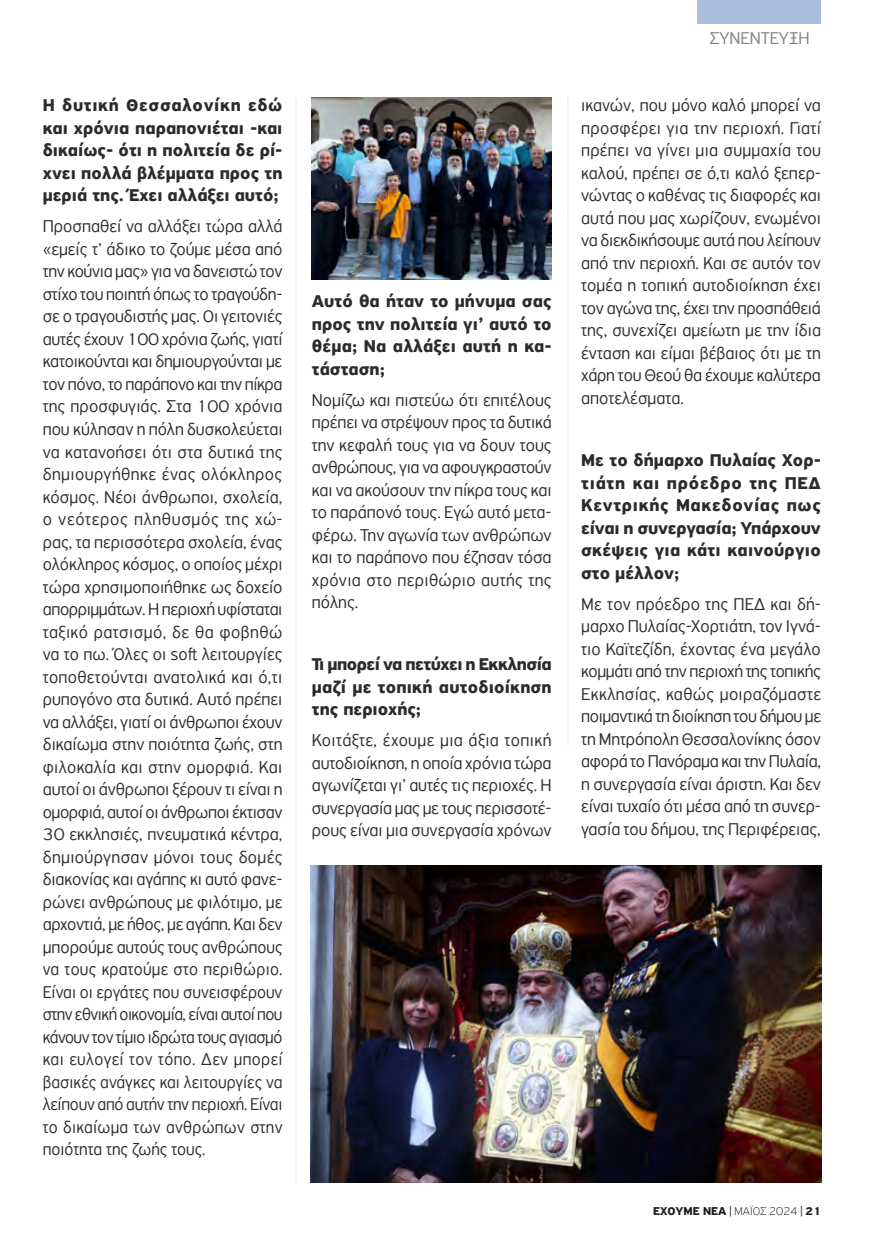
<style>
.page{position:relative;width:885px;height:1255px;background:#fff}
.page>*{position:absolute;margin:0;border:0;box-sizing:border-box;transform-origin:0 0}
.t1{font:300 18px/22.5px "PF Highway Sans Pro";color:#2d2a2b;text-align:justify}
.t2{font:700 18px/22.5px "PF Highway Sans Pro";color:#2d2a2b;text-align:justify}
.t3{font:300 18px "PF Highway Sans Pro";color:#808285}
.t4{font:700 12px "PF Highway Sans Pro";color:#231f20}
.s1{font-weight:300}
.s2{font-weight:100}
</style>
<div class="page">
<div style="left:697px;top:0;width:124px;height:24px;background:#a9bddc"></div>
<hr style="left:567px;top:98px;width:1px;height:646px;background:#e6e7e8">
<hr style="left:296px;top:98px;width:1px;height:1084px;background:#e6e7e8">
<img style="left:310px;top:865px;width:511px;height:317px">
<img style="left:312px;top:98px;width:239px;height:182px">
<p class="t2" style="left:43px;top:95px;width:241px">Η δυτική Θεσσαλονίκη εδώ και χρόνια παραπονιέται -και δικαίως- ότι η πολιτεία δε ρί&shy;χνει πολλά βλέμματα προς τη μεριά της. Έχει αλλάξει αυτό;</p>
<p class="t1" style="left:43px;top:215px;width:241px">Προσπαθεί να αλλάξει τώρα αλλά «εμείς τ’ άδικο το ζούμε μέσα από την κούνια μας» για να δανειστώ τον στίχο του ποιητή όπως το τραγούδη&shy;σε ο τραγουδιστής μας. Οι γειτονιές αυτές έχουν 100 χρόνια ζωής, γιατί κατοικούνται και δημιουργούνται με τον πόνο, το παράπονο και την πίκρα της προσφυγιάς. Στα 100 χρόνια που κύλησαν η πόλη δυσκολεύεται να κατανοήσει ότι στα δυτικά της δημιουργήθηκε ένας ολόκληρος κόσμος. Νέοι άνθρωποι, σχολεία, ο νεότερος πληθυσμός της χώ&shy;ρας, τα περισσότερα σχολεία, ένας ολόκληρος κόσμος, ο οποίος μέχρι τώρα χρησιμοποιήθηκε ως δοχείο απορριμμάτων. Η περιοχή υφίσταται ταξικό ρατσισμό, δε θα φοβηθώ να το πω. Όλες οι soft λειτουργίες τοποθετούνται ανατολικά και ό,τι ρυπογόνο στα δυτικά. Αυτό πρέπει να αλλάξει, γιατί οι άνθρωποι έχουν δικαίωμα στην ποιότητα ζωής, στη φιλοκαλία και στην ομορφιά. Και αυτοί οι άνθρωποι ξέρουν τι είναι η ομορφιά, αυτοί οι άνθρωποι έκτισαν 30 εκκλησιές, πνευματικά κέντρα, δημιούργησαν μόνοι τους δομές διακονίας και αγάπης κι αυτό φανε&shy;ρώνει ανθρώπους με φιλότιμο, με αρχοντιά, με ήθος, με αγάπη. Και δεν μπορούμε αυτούς τους ανθρώπους να τους κρατούμε στο περιθώριο.<br>Είναι οι εργάτες που συνεισφέρουν στην εθνική οικονομία, είναι αυτοί που κάνουν τον τίμιο ιδρώτα τους αγιασμό και ευλογεί τον τόπο. Δεν μπορεί βασικές ανάγκες και λειτουργίες να λείπουν από αυτήν την περιοχή. Είναι το δικαίωμα των ανθρώπων στην ποιότητα της ζωής τους.</p>
<p class="t2" style="left:312px;top:290px;width:241px">Αυτό θα ήταν το μήνυμα σας προς την πολιτεία γι’ αυτό το θέμα; Να αλλάξει αυτή η κα&shy;τάσταση;</p>
<p class="t1" style="left:312px;top:388px;width:241px">Νομίζω και πιστεύω ότι επιτέλους πρέπει να στρέψουν προς τα δυτικά την κεφαλή τους για να δουν τους ανθρώπους, για να αφουγκραστούν και να ακούσουν την πίκρα τους και το παράπονό τους. Εγώ αυτό μετα&shy;φέρω. Την αγωνία των ανθρώπων και το παράπονο που έζησαν τόσα χρόνια στο περιθώριο αυτής της πόλης.</p>
<p class="t2" style="left:312px;top:653px;width:241px">Τι μπορεί να πετύχει η Εκκλησία μαζί με τοπική αυτοδιοίκηση της περιοχής;</p>
<p class="t1" style="left:312px;top:729px;width:241px">Κοιτάξτε, έχουμε μια άξια τοπική αυτοδιοίκηση, η οποία χρόνια τώρα αγωνίζεται γι’ αυτές τις περιοχές. Η συνεργασία μας με τους περισσοτέ&shy;ρους είναι μια συνεργασία χρόνων</p>
<p class="t3" style="left:709px;top:27px;width:102px">ΣΥΝΕΝΤΕΥΞΗ</p>
<p class="t1" style="left:581px;top:94px;width:241px">ικανών, που μόνο καλό μπορεί να προσφέρει για την περιοχή. Γιατί πρέπει να γίνει μια συμμαχία του καλού, πρέπει σε ό,τι καλό ξεπερ&shy;νώντας ο καθένας τις διαφορές και αυτά που μας χωρίζουν, ενωμένοι να διεκδικήσουμε αυτά που λείπουν από την περιοχή. Και σε αυτόν τον τομέα η τοπική αυτοδιοίκηση έχει τον αγώνα της, έχει την προσπάθειά της, συνεχίζει αμείωτη με την ίδια ένταση και είμαι βέβαιος ότι με τη χάρη του Θεού θα έχουμε καλύτερα αποτελέσματα.</p>
<p class="t2" style="left:581px;top:449px;width:241px">Με το δήμαρχο Πυλαίας Χορ&shy;τιάτη και πρόεδρο της ΠΕΔ Κεντρικής Μακεδονίας πως είναι η συνεργασία; Υπάρχουν σκέψεις για κάτι καινούργιο στο μέλλον;</p>
<p class="t1" style="left:581px;top:592px;width:241px">Με τον πρόεδρο της ΠΕΔ και δή&shy;μαρχο Πυλαίας-Χορτιάτη, τον Ιγνά&shy;τιο Καϊτεζίδη, έχοντας ένα μεγάλο κομμάτι από την περιοχή της τοπικής Εκκλησίας, καθώς μοιραζόμαστε ποιμαντικά τη διοίκηση του δήμου με τη Μητρόπολη Θεσσαλονίκης όσον αφορά το Πανόραμα και την Πυλαία, η συνεργασία είναι άριστη. Και δεν είναι τυχαίο ότι μέσα από τη συνερ&shy;γασία του δήμου, της Περιφέρειας,</p>
<p class="t4" style="left:653px;top:1203px;width:169px">ΕΧΟΥΜΕ ΝΕΑ <span class="s1">|</span> <span class="s2">ΜΑΪΟΣ 2024</span> <span class="s1">|</span> 21</p>
</div>
